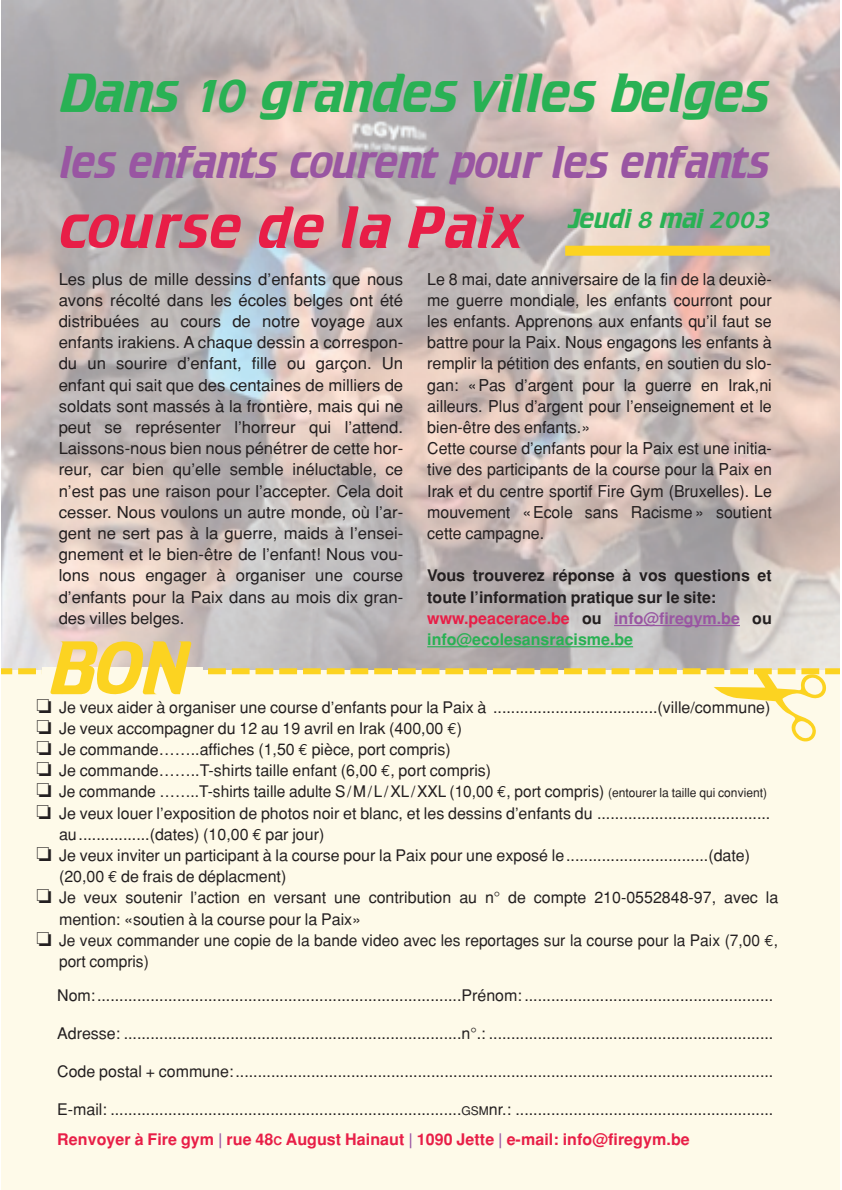
<style>
.page{position:relative;width:842px;height:1190px;background:#fff}
.page>*{position:absolute;margin:0;border:0;box-sizing:border-box;transform-origin:0 0}
.t1{font:66px "Crillee";color:#fcd321}
.t2{font:52px "Crillee";letter-spacing:.03em;color:#e81e47}
.t3{font:48px "Crillee";color:#29b154}
.t4{font:40px "Crillee";color:#9956a2}
.t5{font:20px/21.2px "Zapf Dingbats";color:#231f20;text-align:justify}
.t6{font:16.4px/21.2px "Helvetica";color:#231f20;text-align:justify}
.t7{font:16px/21.2px "Helvetica";color:#231f20}
.t8{font:700 16px/21.2px "Helvetica";color:#231f20}
.t9{font:12.4px "Helvetica";color:#231f20}
.s1{color:#e81e47}
.s2{color:#9956a2}
.s3{color:#29b154}
.s4{font-family:"Euro Mono"}
.s5{font-family:"Euro Mono";font-size:16px}
.s6{font-size:16px}
.s7{font-size:12px}
.s8{font-weight:700;color:#e81e47}
.s9{font-weight:700;color:#9956a2}
.s10{font-weight:700;font-size:12px;color:#e81e47}
</style>
<div class="page">
<div style="left:1px;top:655px;width:839px;height:535px;background:#fefae9"></div>
<img style="left:1px;top:0;width:839px;height:668px">
<div style="left:825px;top:668px;width:15px;height:6px;background:#fcd321"></div>
<div style="left:565px;top:246px;width:205px;height:10px;background:#fcd321"></div>
<hr style="left:614px;top:625px;width:126px;height:1px;background:#9956a2">
<hr style="left:427px;top:646px;width:206px;height:1px;background:#29b154">
<svg style="left:1px;top:661px;width:827px;height:14px"></svg>
<h3 class="t3" style="left:61px;top:73px;width:711px">Dans 10 grandes villes belges</h3>
<h3 class="t4" style="left:61px;top:146px;width:711px">les enfants courent pour les enfants</h3>
<h2 class="t2" style="left:61px;top:206px;width:711px">course de la Paix <sup>Jeudi</sup> <sup>8</sup> <sup>mai</sup> <sup>2003</sup></h2>
<p class="t6" style="left:59px;top:270px;width:346px">Les plus de mille dessins d’enfants que nous avons récolté dans les écoles belges ont été distribuées au cours de notre voyage aux enfants irakiens. A chaque dessin a correspon&shy;du un sourire d’enfant, fille ou garçon. Un enfant qui sait que des centaines de milliers de soldats sont massés à la frontière, mais qui ne peut se représenter l’horreur qui l’attend.<br>Laissons-nous bien nous pénétrer de cette hor&shy;reur, car bien qu’elle semble inéluctable, ce n’est pas une raison pour l’accepter. Cela doit cesser. Nous voulons un autre monde, où l’ar&shy;gent ne sert pas à la guerre, maids à l’ensei&shy;gnement et le bien-être de l’enfant! Nous vou&shy;lons nous engager à organiser une course d’enfants pour la Paix dans au mois dix gran&shy;des villes belges.</p>
<p class="t6" style="left:427px;top:270px;width:346px;text-align:left">Le 8 mai, date anniversaire de la fin de la deuxiè&shy;me guerre mondiale, les enfants courront pour les enfants. Apprenons aux enfants qu’il faut se battre pour la Paix. Nous engagons les enfants à remplir la pétition des enfants, en soutien du slo&shy;gan: «Pas d’argent pour la guerre en Irak,ni ailleurs. Plus d’argent pour l’enseignement et le bien-être des enfants.»<br>Cette course d’enfants pour la Paix est une initia&shy;tive des participants de la course pour la Paix en Irak et du centre sportif Fire Gym (Bruxelles). Le mouvement «Ecole sans Racisme » soutient cette campagne.</p>
<p class="t8" style="left:427px;top:567px;width:346px">Vous trouverez réponse à vos questions et toute l’information pratique sur le site: <span class="s1">www.peacerace.be</span> ou <span class="s2">info@firegym.be</span> ou <span class="s3">info@ecolesansracisme.be</span></p>
<h1 class="t1" style="left:51px;top:641px;width:139px">BON</h1>
<p class="t7" style="left:59px;top:698px;width:713px">Je veux aider à organiser une course d’enfants pour la Paix à .....................................(ville/commune)<br>Je veux accompagner du 12 au 19 avril en Irak (400,00 <span class="s4">€</span>)<br>Je commande……..affiches (1,50 <span class="s4">€</span> pièce, port compris)<br>Je commande……..T-shirts taille enfant (6,00 <span class="s4">€</span>, port compris)<br>Je commande ……..T-shirts taille adulte S/M/L/XL/XXL (10,00</p>
<p class="t5" style="left:36px;top:695px;width:17px">❏ ❏ ❏ ❏ ❏</p>
<p class="t9" style="left:497px;top:788px;width:271px"><span class="s5">€</span><span class="s6">, port compris)</span> (entourer la taille qui convient)</p>
<p class="t7" style="left:36px;top:804px;width:736px">❏ Je veux louer l’exposition de photos noir et blanc, et les dessins d’enfants du .......................................</p>
<p class="t7" style="left:59px;top:825px;width:267px">au................(dates) (10,00 <span class="s4">€</span> par jour)</p>
<p class="t7" style="left:36px;top:846px;width:715px">❏ Je veux inviter un participant à la course pour la Paix pour une exposé le................................(date)</p>
<p class="t7" style="left:59px;top:867px;width:229px">(20,00 <span class="s4">€</span> de frais de déplacment)</p>
<p class="t7" style="left:36px;top:889px;width:743px">❏ Je veux soutenir l’action en versant une contribution au n° de compte 210-0552848-97, avec la</p>
<p class="t7" style="left:59px;top:910px;width:304px">mention: «soutien à la course pour la Paix»</p>
<p class="t7" style="left:36px;top:931px;width:743px">❏ Je veux commander une copie de la bande video avec les reportages sur la course pour la Paix (7,00 <span class="s4">€</span>,</p>
<p class="t7" style="left:59px;top:952px;width:91px">port compris)</p>
<p class="t7" style="left:57px;top:986px;width:718px">Nom:..................................................................................Prénom: ........................................................</p>
<p class="t7" style="left:57px;top:1024px;width:718px">Adresse: ............................................................................n°.: ................................................................</p>
<p class="t7" style="left:57px;top:1062px;width:718px">Code postal + commune:.........................................................................................................................</p>
<p class="t7" style="left:57px;top:1096px;width:718px;line-height:30px">E-mail: ...............................................................................<span class="s7">GSM</span>nr.: ..........................................................<br><span class="s8">Renvoyer à Fire gym</span> <span class="s9">|</span> <span class="s8">rue 48</span><span class="s10">C</span> <span class="s8">August Hainaut</span> <span class="s9">|</span> <span class="s8">1090 Jette</span> <span class="s9">|</span> <span class="s8">e-mail: info@firegym.be</span></p>
</div>
